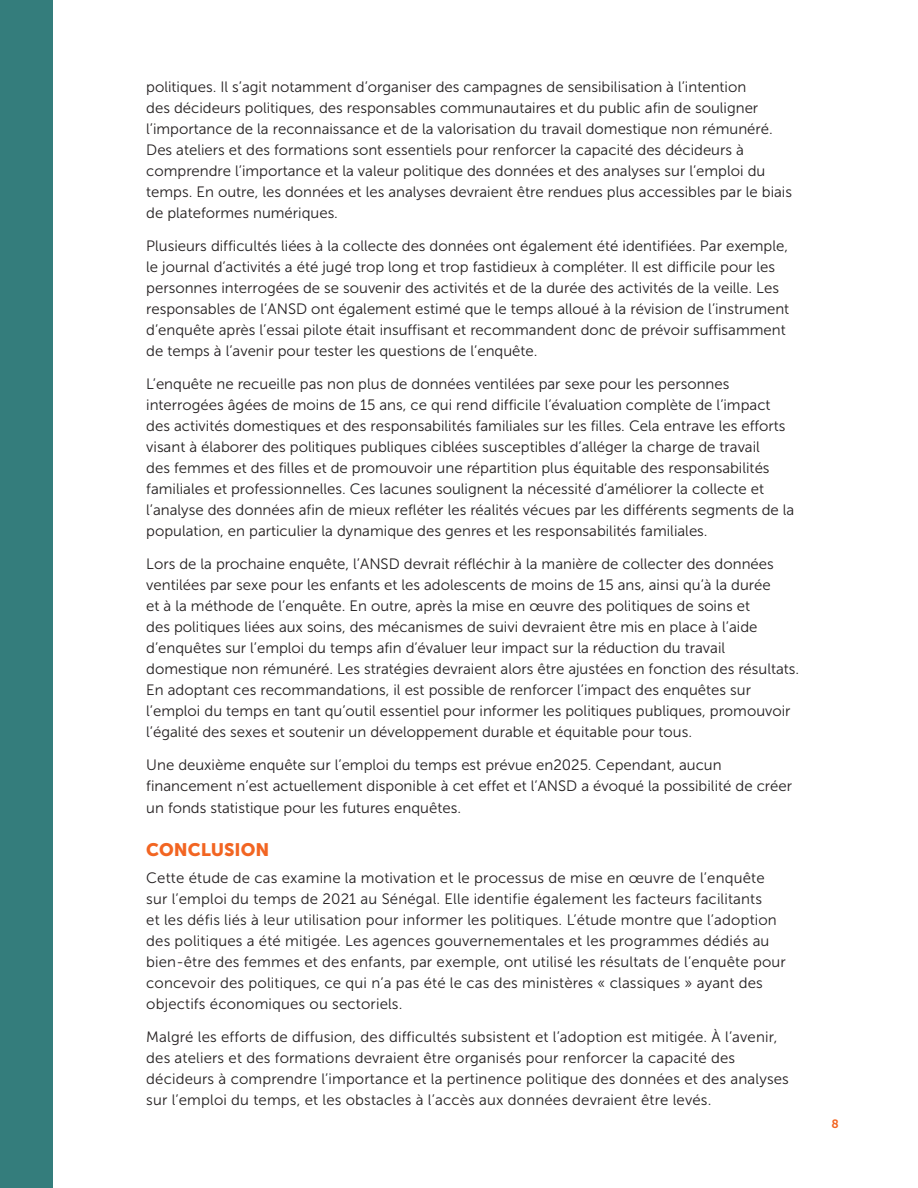
<style>
.page{position:relative;width:918px;height:1188px;background:#fff}
.page>*{position:absolute;margin:0;border:0;box-sizing:border-box;transform-origin:0 0}
.t1{font:18px "Museo Sans 900";color:#f26522}
.t2{font:15px/21px "Museo Sans 300";color:#231f20}
.t3{font:12px "Museo Sans 700";color:#f26522}
</style>
<div class="page">
<div style="left:0;top:0;width:52px;height:1188px;background:#347d7c"></div>
<p class="t2" style="left:146px;top:77px;width:647px">politiques. Il s’agit notamment d’organiser des campagnes de sensibilisation à l’intention<br>des décideurs politiques, des responsables communautaires et du public afin de souligner l’importance de la reconnaissance et de la valorisation du travail domestique non rémunéré.<br>Des ateliers et des formations sont essentiels pour renforcer la capacité des décideurs à comprendre l’importance et la valeur politique des données et des analyses sur l’emploi du temps. En outre, les données et les analyses devraient être rendues plus accessibles par le biais de plateformes numériques.</p>
<p class="t2" style="left:146px;top:236px;width:645px">Plusieurs difficultés liées à la collecte des données ont également été identifiées. Par exemple, le journal d’activités a été jugé trop long et trop fastidieux à compléter. Il est difficile pour les personnes interrogées de se souvenir des activités et de la durée des activités de la veille. Les responsables de l’ANSD ont également estimé que le temps alloué à la révision de l’instrument d’enquête après l’essai pilote était insuffisant et recommandent donc de prévoir suffisamment de temps à l’avenir pour tester les questions de l’enquête.</p>
<p class="t2" style="left:146px;top:374px;width:650px">L’enquête ne recueille pas non plus de données ventilées par sexe pour les personnes interrogées âgées de moins de 15 ans, ce qui rend difficile l’évaluation complète de l’impact des activités domestiques et des responsabilités familiales sur les filles. Cela entrave les efforts visant à élaborer des politiques publiques ciblées susceptibles d’alléger la charge de travail<br>des femmes et des filles et de promouvoir une répartition plus équitable des responsabilités familiales et professionnelles. Ces lacunes soulignent la nécessité d’améliorer la collecte et l’analyse des données afin de mieux refléter les réalités vécues par les différents segments de la population, en particulier la dynamique des genres et les responsabilités familiales.</p>
<p class="t2" style="left:146px;top:554px;width:655px">Lors de la prochaine enquête, l’ANSD devrait réfléchir à la manière de collecter des données ventilées par sexe pour les enfants et les adolescents de moins de 15 ans, ainsi qu’à la durée<br>et à la méthode de l’enquête. En outre, après la mise en œuvre des politiques de soins et<br>des politiques liées aux soins, des mécanismes de suivi devraient être mis en place à l’aide d’enquêtes sur l’emploi du temps afin d’évaluer leur impact sur la réduction du travail domestique non rémunéré. Les stratégies devraient alors être ajustées en fonction des résultats.<br>En adoptant ces recommandations, il est possible de renforcer l’impact des enquêtes sur l’emploi du temps en tant qu’outil essentiel pour informer les politiques publiques, promouvoir l’égalité des sexes et soutenir un développement durable et équitable pour tous.</p>
<p class="t2" style="left:146px;top:755px;width:647px">Une deuxième enquête sur l’emploi du temps est prévue en2025. Cependant, aucun financement n’est actuellement disponible à cet effet et l’ANSD a évoqué la possibilité de créer un fonds statistique pour les futures enquêtes.</p>
<p class="t1" style="left:146px;top:839px;width:125px">CONCLUSION</p>
<p class="t2" style="left:146px;top:868px;width:641px">Cette étude de cas examine la motivation et le processus de mise en œuvre de l’enquête sur l’emploi du temps de 2021 au Sénégal. Elle identifie également les facteurs facilitants<br>et les défis liés à leur utilisation pour informer les politiques. L’étude montre que l’adoption des politiques a été mitigée. Les agences gouvernementales et les programmes dédiés au bien-être des femmes et des enfants, par exemple, ont utilisé les résultats de l’enquête pour concevoir des politiques, ce qui n’a pas été le cas des ministères « classiques » ayant des objectifs économiques ou sectoriels.</p>
<p class="t2" style="left:146px;top:1027px;width:644px">Malgré les efforts de diffusion, des difficultés subsistent et l’adoption est mitigée. À l’avenir, des ateliers et des formations devraient être organisés pour renforcer la capacité des décideurs à comprendre l’importance et la pertinence politique des données et des analyses sur l’emploi du temps, et les obstacles à l’accès aux données devraient être levés.</p>
<p class="t3" style="left:832px;top:1117px;width:9px">8</p>
</div>
